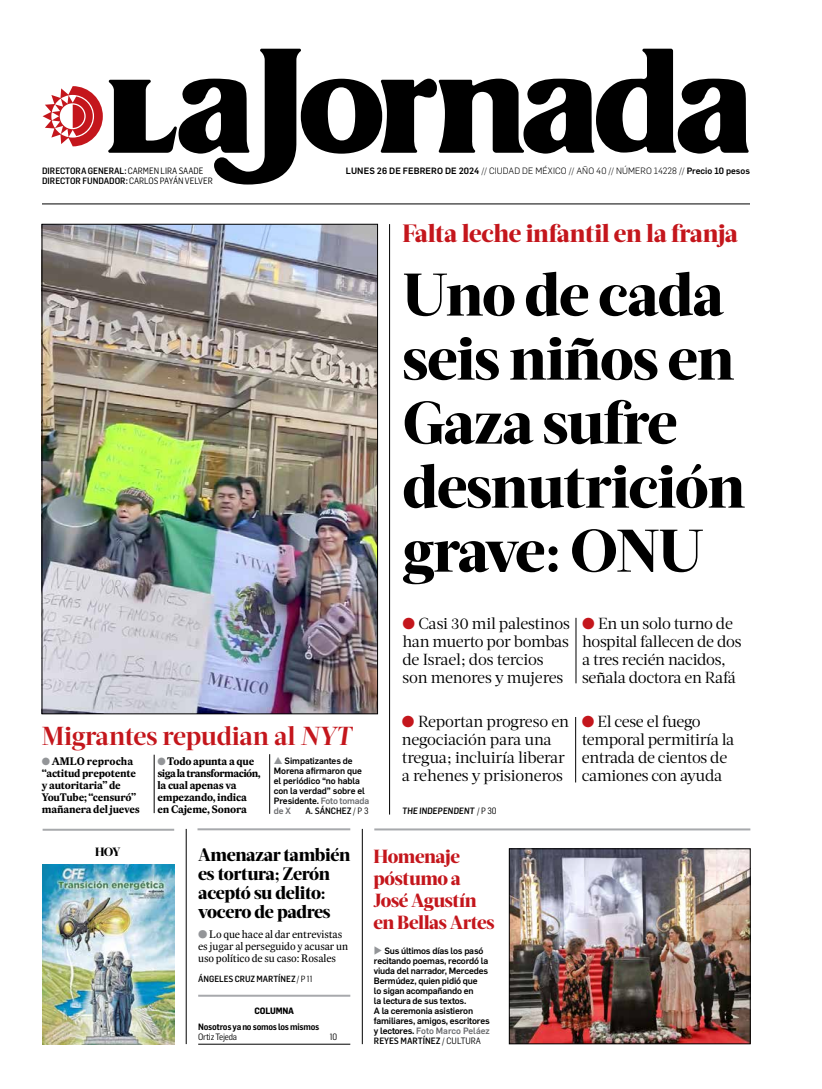
<style>
.page{position:relative;width:822px;height:1089px;background:#fff}
.page>*{position:absolute;margin:0;border:0;box-sizing:border-box;transform-origin:0 0}
.t1{font:800 60px/64px "Acta Headline";letter-spacing:-.015em;color:#000}
.t2{font:700 26px "Acta Headline";letter-spacing:-.015em;color:#c4161c}
.t3{font:800 25px "Acta Headline";letter-spacing:-.01em;color:#c4161c}
.t4{font:800 19px/22px "Acta Headline";letter-spacing:-.02em;color:#c4161c}
.t5{font:800 18px/19px "Acta Headline";letter-spacing:-.02em;color:#000}
.t6{font:16px/18px "Acta Deck";letter-spacing:-.02em;color:#000}
.t7{font:800 12px "Acta Headline";color:#000}
.t8{font:700 11px/12px "Expresso Tx";letter-spacing:-.02em;color:#000}
.t9{font:11px/12px "Expresso Tx";letter-spacing:-.01em;color:#000}
.t10{font:500 9px/10px "Flama";letter-spacing:-.02em;color:#000}
.t11{font:500 9px "Flama Semicond";color:#000}
.t12{font:300 9px "Flama";letter-spacing:.01em;color:#000}
.t13{font:600 9px "Flama Semicond";letter-spacing:-.03em;color:#000}
.t14{font:9px "Flama Semicond";color:#000}
.t15{font:700 9px "Flama Semicond";letter-spacing:-.02em;color:#000}
.t16{font:500 8.8px "Flama Semicond";color:#000}
.s1{font-weight:400}
.s2{font-weight:500}
.s3{color:#c4161c}
.s4{font-style:italic}
.s5{color:#939598}
.s6{color:#6d6e71}
</style>
<div class="page">
<svg style="left:43px;top:49px;width:706px;height:136px"></svg>
<hr style="left:42px;top:204px;width:708px;height:1px;background:#000">
<hr style="left:374px;top:828px;width:376px;height:2px;background:#a7a9ac">
<hr style="left:270px;top:754px;width:1px;height:60px;background:#000">
<img style="left:44px;top:226px;width:332px;height:486px">
<hr style="left:389px;top:224px;width:1px;height:591px;background:#000">
<hr style="left:362px;top:829px;width:1px;height:215px;background:#000">
<hr style="left:154px;top:755px;width:1px;height:58px;background:#000">
<hr style="left:576px;top:618px;width:1px;height:65px;background:#000">
<hr style="left:575px;top:717px;width:1px;height:65px;background:#000">
<hr style="left:186px;top:829px;width:1px;height:215px;background:#000">
<img style="left:42px;top:864px;width:132px;height:180px">
<img style="left:511px;top:851px;width:237px;height:191px">
<div style="left:509px;top:849px;width:241px;height:195px;border:1px solid #000"></div>
<hr style="left:43px;top:829px;width:131px;height:2px;background:#a7a9ac">
<hr style="left:198px;top:828px;width:152px;height:2px;background:#a7a9ac">
<hr style="left:198px;top:1044px;width:152px;height:1px;background:#000">
<hr style="left:198px;top:995px;width:152px;height:2px;background:#a7a9ac">
<p class="t11" style="left:42px;top:165px;width:163px">DIRECTORA GENERAL: <span class="s1">CARMEN LIRA SAADE</span></p>
<p class="t12" style="left:346px;top:164px;width:406px"><span class="s2">Lunes 26 de febrero de 2024</span> // CIUDAD DE MÉXICO // AÑO 40 // NÚM ERO 14228 // <span class="s2">Precio 10 pesos</span></p>
<p class="t11" style="left:42px;top:175px;width:172px">DIRECTOR FUNDADOR: <span class="s1">CARLOS PAYÁN VELVER</span></p>
<h3 class="t3" style="left:403px;top:219px;width:337px">Falta leche infantil en la franja</h3>
<h1 class="t1" style="left:403px;top:263px;width:344px">Uno de cada seis niños en<br>Gaza sufre desnutrición grave: ONU</h1>
<h3 class="t6" style="left:402px;top:615px;width:169px"><span class="s3">●</span> Casi 30 mil palestinos han muerto por bombas de Israel; dos tercios son menores y mujeres</h3>
<h3 class="t6" style="left:582px;top:615px;width:161px"><span class="s3">●</span> En un solo turno de hospital fallecen de dos a tres recién nacidos, señala doctora en Rafá</h3>
<h2 class="t2" style="left:42px;top:721px;width:311px">Migrantes repudian al <span class="s4">NYT</span></h2>
<h3 class="t6" style="left:402px;top:713px;width:169px"><span class="s3">●</span> Reportan progreso en negociación para una tregua; incluiría liberar a rehenes y prisioneros</h3>
<h3 class="t6" style="left:582px;top:713px;width:154px"><span class="s3">●</span> El cese el fuego temporal permitiría la entrada de cientos de camiones con ayuda</h3>
<p class="t10" style="left:274px;top:755px;width:97px"><span class="s5">▲</span> Simpatizantes de<br>Morena afirmaron que el periódico “no habla con la verdad” sobre el<br>Presidente. <span class="s6">Foto tomada de X</span></p>
<p class="t8" style="left:42px;top:755px;width:100px"><span class="s5">●</span> AMLO reprocha “actitud prepotente y autoritaria” de<br>YouTube; “censuró” mañanera del jueves</p>
<p class="t8" style="left:158px;top:755px;width:105px"><span class="s5">●</span> Todo apunta a que siga la transformación, la cual apenas va empezando, indica en Cajeme, Sonora</p>
<p class="t11" style="left:305px;top:805px;width:65px">A. SÁNCHEZ <span class="s1">/ P 3</span></p>
<p class="t11" style="left:402px;top:804px;width:96px">THE INDEPENDENT <span class="s1">/ P 30</span></p>
<h3 class="t7" style="left:95px;top:845px;width:27px">HOY</h3>
<h3 class="t5" style="left:198px;top:845px;width:154px">Amenazar también es tortura; Zerón aceptó su delito: vocero de padres</h3>
<p class="t9" style="left:198px;top:928px;width:151px"><span class="s5">●</span> Lo que hace al dar entrevistas es jugar al perseguido y acusar un uso político de su caso: Rosales</p>
<p class="t16" style="left:198px;top:973px;width:116px">ÁNGELES CRUZ MARTÍNEZ <span class="s1">/ P 11</span></p>
<p class="t15" style="left:255px;top:1005px;width:41px">COLUMNA</p>
<p class="t13" style="left:198px;top:1021px;width:123px">Nosotros ya no somos los mismos</p>
<p class="t14" style="left:198px;top:1031px;width:40px">ORTIZ TEJEDA</p>
<p class="t14" style="left:330px;top:1031px;width:9px">10</p>
<h3 class="t4" style="left:373px;top:845px;width:123px">Homenaje póstumo a<br>José Agustín en Bellas Artes</h3>
<p class="t10" style="left:374px;top:945px;width:117px"><span class="s5">◆</span> Sus últimos días los pasó recitando poemas, recordó la viuda del narrador, Mercedes<br>Bermúdez, quien pidió que<br>lo sigan acompañando en<br>la lectura de sus textos.<br>A la ceremonia asistieron familiares, amigos, escritores y lectores. <span class="s6">Foto Marco Peláez</span></p>
<p class="t11" style="left:374px;top:1035px;width:109px">REYES MARTÍNEZ <span class="s1">/ CULTURA</span></p>
</div>
